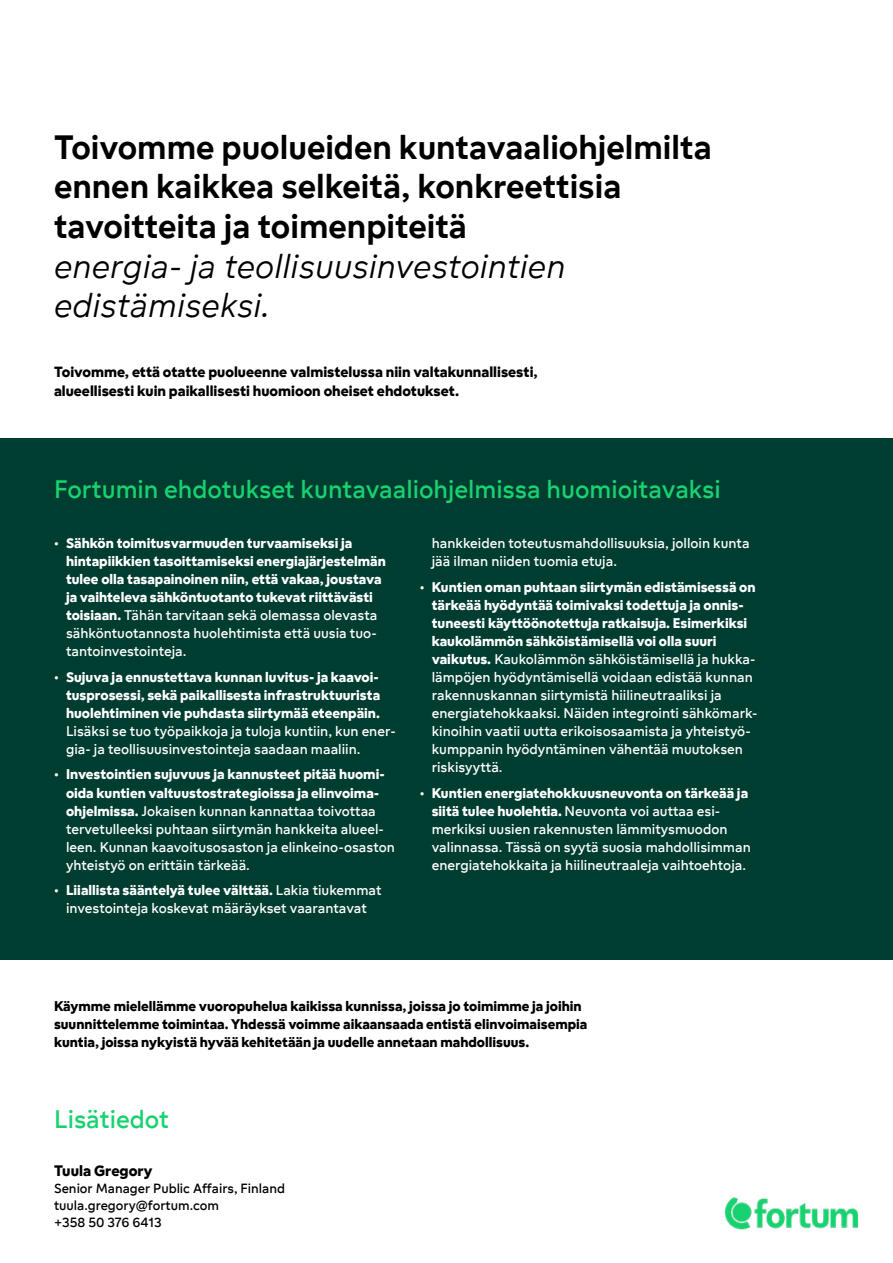
<style>
.page{position:relative;width:893px;height:1263px;background:#fff}
.page>*{position:absolute;margin:0;border:0;box-sizing:border-box;transform-origin:0 0}
.t1{font:500 36px/39.6px "Fortum Sans TT";color:#000}
.t2{font:italic 300 36px/39.6px "Fortum Sans TT";color:#000}
.t3{font:27px "Fortum Sans TT";color:#18d270}
.t4{font:700 16.2px "Fortum Sans TT";color:#000}
.t5{font:700 15.75px/18.9px "Fortum Sans TT";color:#000}
.t6{font:15px/18px "Fortum Sans TT";color:#fff}
.t7{font:700 15px/18px "Fortum Sans TT";color:#fff}
.t8{font:700 15px/18px "Fortum Sans TT";color:#000}
.t9{font:14.25px "Fortum Sans TT";color:#000}
.s1{font-weight:400}
.s2{font-weight:700}
</style>
<div class="page">
<div style="left:0;top:438px;width:893px;height:521px;background:#003d31"></div>
<img style="left:725px;top:1197px;width:134px;height:33px">
<p class="t1" style="left:54px;top:127px;width:659px">Toivomme puolueiden kuntavaaliohjelmilta ennen kaikkea selkeitä, konkreettisia tavoitteita ja toimenpiteitä</p>
<p class="t2" style="left:54px;top:246px;width:513px">energia- ja teollisuusinvestointien edistämiseksi.</p>
<p class="t5" style="left:54px;top:363px;width:485px">Toivomme, että otatte puolueenne valmistelussa niin valtakunnallisesti, alueellisesti kuin paikallisesti huomioon oheiset ehdotukset.</p>
<p class="t3" style="left:54px;top:474px;width:668px">Fortumin ehdotukset kuntavaaliohjelmissa huomioitavaksi</p>
<p class="t7" style="left:66px;top:535px;width:321px;text-indent:-12px">• Sähkön toimitusvarmuuden turvaamiseksi ja hintapiikkien tasoittamiseksi energiajärjestelmän tulee olla tasapainoinen niin, että vakaa, joustava ja vaihteleva sähköntuotanto tukevat riittävästi toisiaan. <span class="s1">Tähän tarvitaan sekä olemassa olevasta sähköntuotannosta huolehtimista että uusia tuo&shy;tantoinvestointeja.</span></p>
<p class="t7" style="left:66px;top:668px;width:331px;text-indent:-12px">• Sujuva ja ennustettava kunnan luvitus- ja kaavoi&shy;tusprosessi, sekä paikallisesta infrastruktuurista huolehtiminen vie puhdasta siirtymää eteenpäin.<br><span class="s1">Lisäksi se tuo työpaikkoja ja tuloja kuntiin, kun ener&shy;gia- ja teollisuusinvestointeja saadaan maaliin.</span></p>
<p class="t6" style="left:66px;top:765px;width:330px;text-indent:-12px"><span class="s2">• Investointien sujuvuus ja kannusteet pitää huomi&shy;oida kuntien valtuustostrategioissa ja elinvoima&shy;ohjelmissa.</span> Jokaisen kunnan kannattaa toivottaa tervetulleeksi puhtaan siirtymän hankkeita alueel&shy;leen. Kunnan kaavoitusosaston ja elinkeino-osaston yhteistyö on erittäin tärkeää.</p>
<p class="t6" style="left:54px;top:881px;width:329px;text-align:center"><span class="s2">• Liiallista sääntelyä tulee välttää.</span> Lakia tiukemmat investointeja koskevat määräykset vaarantavat</p>
<p class="t6" style="left:432px;top:534px;width:319px">hankkeiden toteutusmahdollisuuksia, jolloin kunta jää ilman niiden tuomia etuja.</p>
<p class="t6" style="left:432px;top:578px;width:327px;text-indent:-12px"><span class="s2">• Kuntien oman puhtaan siirtymän edistämisessä on tärkeää hyödyntää toimivaksi todettuja ja onnis&shy;tuneesti käyttöönotettuja ratkaisuja. Esimerkiksi kaukolämmön sähköistämisellä voi olla suuri vaikutus.</span> Kaukolämmön sähköistämisellä ja hukka&shy;lämpöjen hyödyntämisellä voidaan edistää kunnan rakennuskannan siirtymistä hiilineutraaliksi ja energiatehokkaaksi. Näiden integrointi sähkömark&shy;kinoihin vaatii uutta erikoisosaamista ja yhteistyö&shy;kumppanin hyödyntäminen vähentää muutoksen riskisyyttä.</p>
<p class="t6" style="left:432px;top:783px;width:320px;text-indent:-12px"><span class="s2">• Kuntien energiatehokkuusneuvonta on tärkeää ja siitä tulee huolehtia.</span> Neuvonta voi auttaa esi&shy;merkiksi uusien rakennusten lämmitysmuodon valinnassa. Tässä on syytä suosia mahdollisimman energiatehokkaita ja hiilineutraaleja vaihtoehtoja.</p>
<p class="t8" style="left:54px;top:997px;width:535px">Käymme mielellämme vuoropuhelua kaikissa kunnissa, joissa jo toimimme ja joihin suunnittelemme toimintaa. Yhdessä voimme aikaansaada entistä elinvoimaisempia kuntia, joissa nykyistä hyvää kehitetään ja uudelle annetaan mahdollisuus.</p>
<p class="t3" style="left:54px;top:1104px;width:117px">Lisätiedot</p>
<p class="t4" style="left:54px;top:1160px;width:100px">Tuula Gregory</p>
<p class="t9" style="left:54px;top:1180px;width:233px">Senior Manager Public Affairs, Finland</p>
<p class="t9" style="left:54px;top:1197px;width:167px">tuula.gregory@fortum.com</p>
<p class="t9" style="left:54px;top:1214px;width:109px">+358 50 376 6413</p>
</div>
